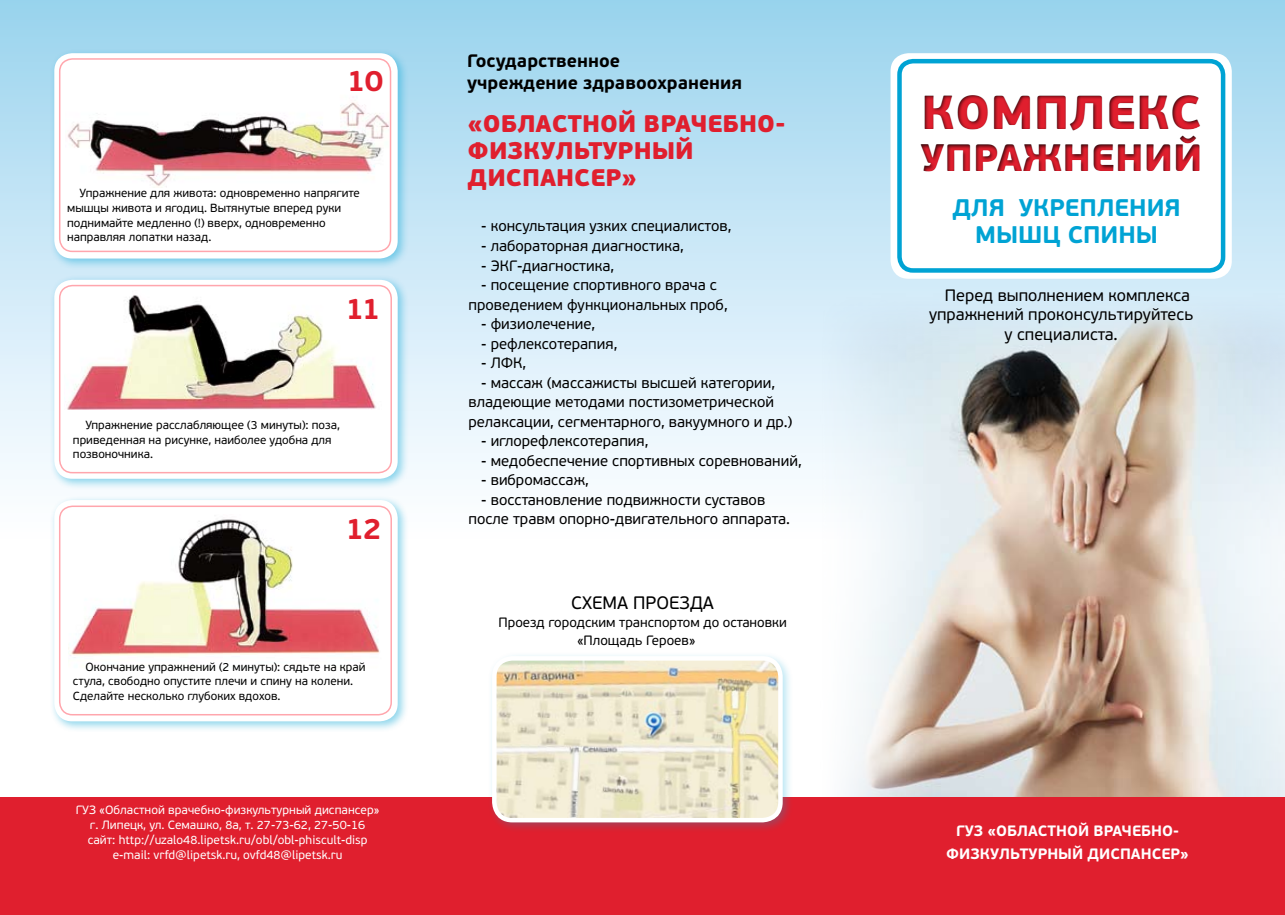
<style>
.page{position:relative;width:1285px;height:915px;background:#fff}
.page>*{position:absolute;margin:0;border:0;box-sizing:border-box;transform-origin:0 0}
.t1{font:900 47.7px "PF Beau Sans Pro";color:#e01f2e}
.t2{font:900 38.1px "PF Beau Sans Pro";color:#e01f2e}
.t3{font:700 29.4px "PF Beau Sans Pro";color:#e01f2e}
.t4{font:900 24px/27px "PF Beau Sans Pro";color:#e01f2e}
.t5{font:700 24px/27px "PF Beau Sans Pro";color:#00a3d4;text-align:center}
.t6{font:700 18px/22.5px "PF Beau Sans Pro";color:#000}
.t7{font:18px "PF Beau Sans Pro";color:#000}
.t8{font:16.5px "PF Beau Sans Pro";color:#000}
.t9{font:15px/19.5px "PF Beau Sans Pro";color:#000}
.t10{font:700 15px/22.5px "PF Beau Sans Pro";color:#fff;text-align:center}
.t11{font:13.5px/18px "PF Beau Sans Pro";color:#000}
.t12{font:12px/15px "PF Beau Sans Pro";color:#fff;text-align:center}
.t13{font:11.7px/14.7px "PF Beau Sans Pro";color:#000}
</style>
<div class="page">
<div style="left:1px;top:1px;width:1282px;height:543px;background:linear-gradient(to bottom,#9bd4ee,#fff)"></div>
<div style="left:49px;top:48px;width:366px;height:228px;background:#00a3d4;opacity:.45"></div>
<div style="left:54px;top:53px;width:343px;height:205px;background:#fff;border-radius:18px"></div>
<div style="left:59px;top:58px;width:332px;height:194px;border:2px solid #ffa6ad;border-radius:13px"></div>
<div style="left:49px;top:274px;width:366px;height:222px;background:#00a3d4;opacity:.45"></div>
<div style="left:54px;top:280px;width:343px;height:198px;background:#fff;border-radius:18px"></div>
<div style="left:59px;top:285px;width:333px;height:188px;border:2px solid #ffa6ad;border-radius:13px"></div>
<div style="left:49px;top:494px;width:366px;height:244px;background:#00a3d4;opacity:.45"></div>
<div style="left:54px;top:500px;width:343px;height:221px;background:#fff;border-radius:18px"></div>
<div style="left:59px;top:505px;width:333px;height:210px;border:2px solid #ffa6ad;border-radius:13px"></div>
<img style="left:785px;top:293px;width:499px;height:506px">
<div style="left:0;top:797px;width:1283px;height:117px;background:#e01f2e"></div>
<div style="left:890px;top:53px;width:341px;height:226px;background:#fff;border-radius:18px"></div>
<div style="left:897px;top:59px;width:327px;height:213px;border:4px solid #00a3d4;border-radius:14px"></div>
<div style="left:900px;top:82px;width:379px;height:101px;background:#000;opacity:.75"></div>
<div style="left:486px;top:650px;width:314px;height:189px;background:#00a3d4;opacity:.28"></div>
<img style="left:494px;top:658px;width:286px;height:161px">
<div style="left:492px;top:656px;width:290px;height:166px;border:4px solid #fff;border-radius:18px"></div>
<img style="left:67px;top:295px;width:309px;height:114px">
<img style="left:70px;top:519px;width:310px;height:139px">
<img style="left:67px;top:102px;width:321px;height:85px">
<h3 class="t3" style="left:347px;top:63px;width:38px">10</h3>
<p class="t13" style="left:67px;top:186px;width:294px;text-indent:13px">Упражнение для живота: одновременно напрягите мышцы живота и ягодиц. Вытянутые вперед руки поднимайте медленно (!) вверх, одновременно направляя лопатки назад.</p>
<h3 class="t3" style="left:345px;top:290px;width:37px">11</h3>
<p class="t13" style="left:73px;top:417px;width:268px;text-indent:13px">Упражнение расслабляющее (3 минуты): поза, приведенная на рисунке, наиболее удобна для позвоночника.</p>
<h3 class="t3" style="left:345px;top:511px;width:38px">12</h3>
<p class="t13" style="left:73px;top:659px;width:294px;text-indent:13px">Окончание упражнений (2 минуты): сядьте на край стула, свободно опустите плечи и спину на колени.<br>Сделайте несколько глубоких вдохов.</p>
<p class="t12" style="left:76px;top:802px;width:305px">ГУЗ «Областной врачебно-физкультурный диспансер» г. Липецк, ул. Семашко, 8а, т. 27-73-62, 27-50-16 сайт: http://uzalo48.lipetsk.ru/obl/obl-phiscult-disp e-mail: vrfd@lipetsk.ru, ovfd48@lipetsk.ru</p>
<p class="t6" style="left:467px;top:49px;width:276px">Государственное<br>учреждение здравоохранения</p>
<h3 class="t4" style="left:467px;top:110px;width:319px">«ОБЛАСТНОЙ ВРАЧЕБНО-<br>ФИЗКУЛЬТУРНЫЙ<br>ДИСПАНСЕР»</h3>
<p class="t9" style="left:481px;top:216px;width:251px">- консультация узких специалистов,</p>
<p class="t9" style="left:481px;top:236px;width:204px">- лабораторная диагностика,</p>
<p class="t9" style="left:481px;top:255px;width:134px">- ЭКГ-диагностика,</p>
<p class="t9" style="left:468px;top:275px;width:260px;text-align:center">- посещение спортивного врача с проведением функциональных проб,</p>
<p class="t9" style="left:481px;top:314px;width:115px">- физиолечение,</p>
<p class="t9" style="left:481px;top:333px;width:137px">- рефлексотерапия,</p>
<p class="t9" style="left:481px;top:353px;width:46px">- ЛФК,</p>
<p class="t9" style="left:468px;top:372px;width:325px;text-indent:13px">- массаж (массажисты высшей категории, владеющие методами постизометрической релаксации, сегментарного, вакуумного и др.)</p>
<p class="t9" style="left:481px;top:431px;width:168px">- иглорефлексотерапия,</p>
<p class="t9" style="left:481px;top:450px;width:322px">- медобеспечение спортивных соревнований,</p>
<p class="t9" style="left:481px;top:470px;width:109px">- вибромассаж,</p>
<p class="t9" style="left:468px;top:489px;width:323px;text-indent:13px">- восстановление подвижности суставов после травм опорно-двигательного аппарата.</p>
<p class="t7" style="left:571px;top:592px;width:144px">СХЕМА ПРОЕЗДА</p>
<p class="t11" style="left:577px;top:612px;width:211px;text-indent:-78px">Проезд городским транспортом до остановки «Площадь Героев»</p>
<h1 class="t1" style="left:921px;top:82px;width:282px">КОМПЛЕКС</h1>
<h2 class="t2" style="left:920px;top:133px;width:283px">УПРАЖНЕНИЙ</h2>
<h3 class="t5" style="left:952px;top:194px;width:230px">ДЛЯ УКРЕПЛЕНИЯ<br>МЫШЦ СПИНЫ</h3>
<p class="t8" style="left:944px;top:285px;width:247px">Перед выполнением комплекса</p>
<p class="t8" style="left:928px;top:305px;width:266px">упражнений проконсультируйтесь</p>
<p class="t8" style="left:1004px;top:324px;width:115px">у специалиста.</p>
<p class="t10" style="left:946px;top:819px;width:244px">ГУЗ «ОБЛАСТНОЙ ВРАЧЕБНО-<br>ФИЗКУЛЬТУРНЫЙ ДИСПАНСЕР»</p>
</div>
